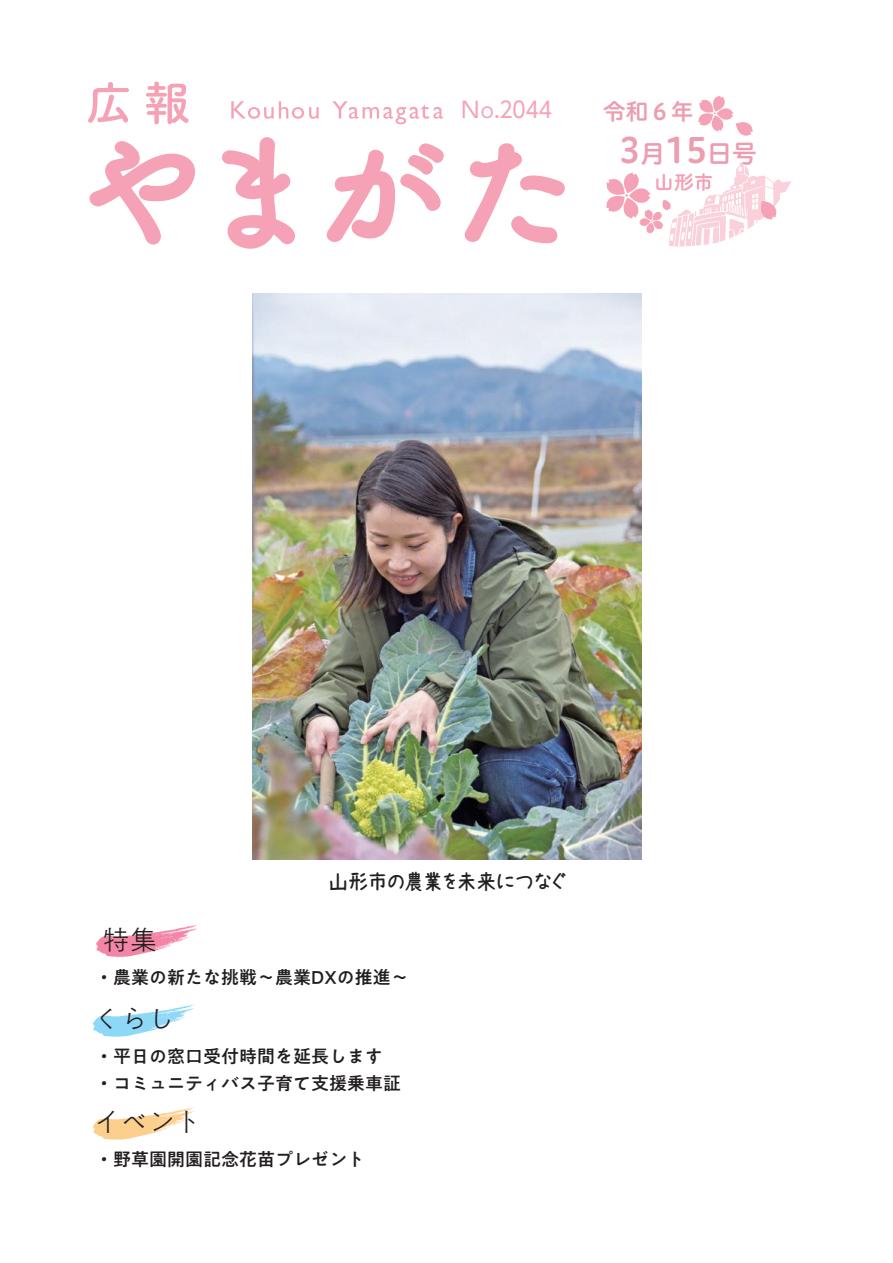
<style>
.page{position:relative;width:893px;height:1263px;background:#fff}
.page>*{position:absolute;margin:0;border:0;box-sizing:border-box;transform-origin:0 0}
.t1{font:34.65px "Hiragino UD Sans R Std W6";color:#ec9eb0}
.t2{font:300 27px "PA1 Gothic Std";color:#231f20}
.t3{font:24.9px "Hiragino UD Sans R Std W6";color:#ec9eb0}
.t4{font:22.65px "Hiragino UD Sans R Std W6";color:#ec9eb0}
.t5{font:22.05px "UD Shin Go C Oeiz Pr 6";color:#f6a2b6}
.t6{font:21px "TT Edit Font";letter-spacing:-.08em;color:#231f20}
.t7{font:500 18px/27px "PA1 Gothic Std";color:#231f20}
.s1{font-family:"UD Shin Go Pr 6"}
.s2{font-family:"UD Shin Go Pr 6";font-size:19.5px}
.s3{font-family:"Hiragino UD Sans R Std N W3"}
</style>
<div class="page">
<svg style="left:96px;top:924px;width:102px;height:33px"></svg>
<svg style="left:93px;top:1107px;width:101px;height:33px"></svg>
<svg style="left:93px;top:1004px;width:101px;height:33px"></svg>
<svg style="left:231px;top:101px;width:88px;height:18px"></svg>
<svg style="left:332px;top:101px;width:111px;height:23px"></svg>
<svg style="left:89px;top:141px;width:106px;height:104px"></svg>
<svg style="left:222px;top:137px;width:73px;height:112px"></svg>
<svg style="left:327px;top:143px;width:117px;height:99px"></svg>
<svg style="left:465px;top:143px;width:100px;height:100px"></svg>
<svg style="left:88px;top:82px;width:41px;height:41px"></svg>
<svg style="left:146px;top:82px;width:43px;height:42px"></svg>
<svg style="left:698px;top:96px;width:55px;height:40px"></svg>
<svg style="left:606px;top:162px;width:185px;height:85px"></svg>
<img style="left:253px;top:293px;width:388px;height:567px">
<p class="t5" style="left:461px;top:92px;width:92px"><span class="s1">N</span><span class="s2">o</span><span class="s3">.</span>2044</p>
<p class="t4" style="left:603px;top:94px;width:92px">令和６年</p>
<h1 class="t1" style="left:619px;top:123px;width:23px">3</h1>
<h1 class="t1" style="left:665px;top:123px;width:44px">15</h1>
<h3 class="t3" style="left:707px;top:134px;width:51px">日号</h3>
<h3 class="t3" style="left:640px;top:134px;width:26px">月</h3>
<p class="t6" style="left:328px;top:871px;width:240px">山形市の農業を未来につなぐ</p>
<h2 class="t2" style="left:103px;top:924px;width:55px">特集</h2>
<p class="t7" style="left:95px;top:965px;width:315px">・農業の新たな挑戦～農業DXの推進~</p>
<h2 class="t2" style="left:94px;top:1004px;width:82px">くらし</h2>
<p class="t7" style="left:95px;top:1045px;width:307px">・平日の窓口受付時間を延長します・コミュニティバス子育て支援乗車証</p>
<h2 class="t2" style="left:94px;top:1107px;width:109px">イベント</h2>
<p class="t7" style="left:95px;top:1148px;width:271px">・野草園開園記念花苗プレゼント</p>
</div>
